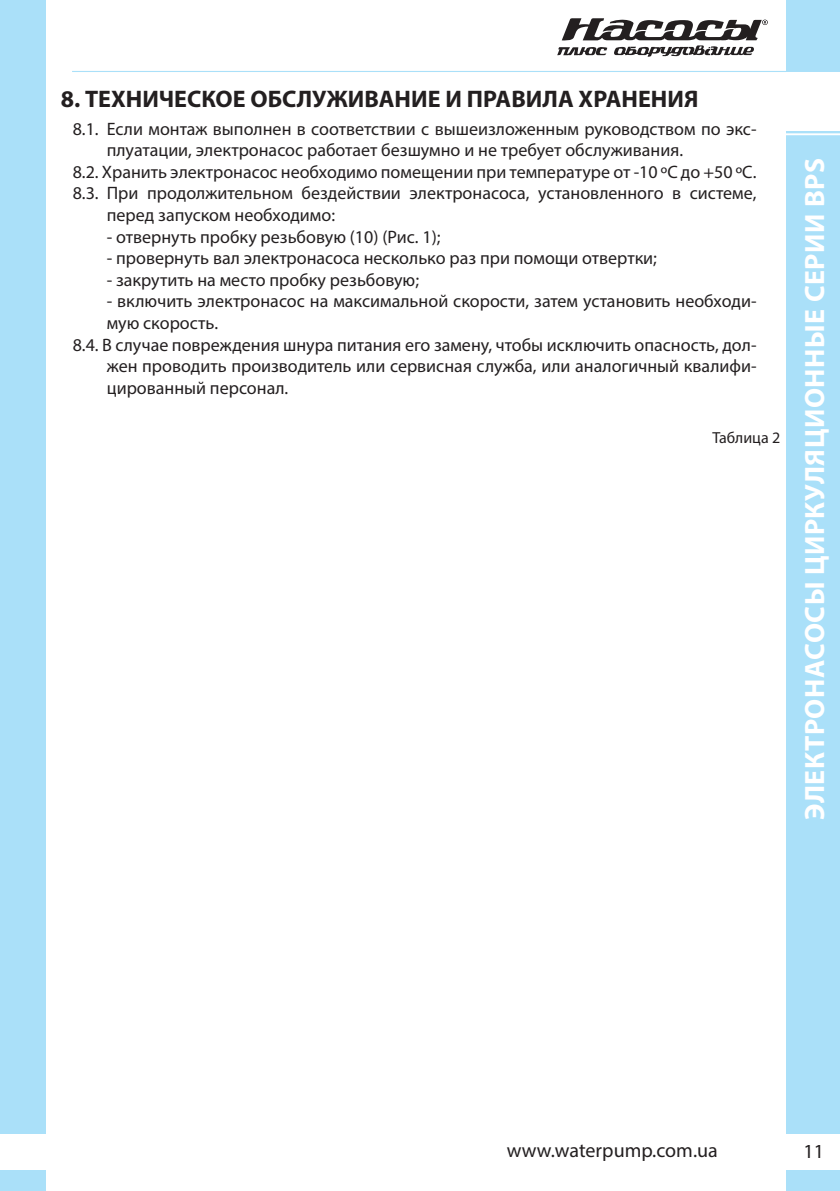
<style>
.page{position:relative;width:840px;height:1191px;background:#fff}
.page>*{position:absolute;margin:0;border:0;box-sizing:border-box;transform-origin:0 0}
.t1{font:700 28px "Myriad Pro";letter-spacing:.02em;color:#fff}
.Заголовок{font:700 24px "Myriad Pro";color:#231f20}
.t2{font:20px "Myriad Pro";color:#231f20}
.Список_цифр{font:18px/21.6px "Myriad Pro";color:#231f20}
.табл_подп{font:16px "Myriad Pro";color:#231f20}
</style>
<div class="page">
<div style="left:0;top:0;width:45px;height:1191px;background:#aae0f9"></div>
<div style="left:785px;top:0;width:54px;height:1191px;background:#aae0f9"></div>
<div style="left:0;top:1134px;width:839px;height:35px;background:#fff"></div>
<div style="left:558px;top:72px;width:281px;height:59px;background:#fff"></div>
<hr style="left:784px;top:133px;width:55px;height:2px;background:#fff">
<hr style="left:72px;top:71px;width:713px;height:1px;background:#aae0f9">
<svg style="left:557px;top:18px;width:210px;height:39px"></svg>
<p class="Заголовок" style="left:61px;top:84px;width:639px">8. ТЕХНИЧЕСКОЕ ОБСЛУЖИВАНИЕ И ПРАВИЛА ХРАНЕНИЯ</p>
<p class="Список_цифр" style="left:107px;top:117px;width:651px;text-indent:-34px">8.1. Если монтаж выполнен в соответствии с вышеизложенным руководством по экс&shy;плуатации, электронасос работает безшумно и не требует обслуживания.</p>
<p class="Список_цифр" style="left:73px;top:161px;width:684px">8.2. Хранить электронасос необходимо помещении при температуре от -10 ºС до +50 ºС.</p>
<p class="Список_цифр" style="left:107px;top:182px;width:651px;text-indent:-34px">8.3. При продолжительном бездействии электронасоса, установленного в системе, перед запуском необходимо:</p>
<p class="Список_цифр" style="left:107px;top:225px;width:335px">- отвернуть пробку резьбовую (10) (Рис. 1);</p>
<p class="Список_цифр" style="left:107px;top:247px;width:551px">- провернуть вал электронасоса несколько раз при помощи отвертки;</p>
<p class="Список_цифр" style="left:107px;top:269px;width:313px">- закрутить на место пробку резьбовую;</p>
<p class="Список_цифр" style="left:107px;top:290px;width:651px">- включить электронасос на максимальной скорости, затем установить необходи&shy;мую скорость.</p>
<p class="Список_цифр" style="left:107px;top:333px;width:651px;text-align:justify;text-indent:-34px">8.4. В случае повреждения шнура питания его замену, чтобы исключить опасность, дол&shy;жен проводить производитель или сервисная служба, или аналогичный квалифи&shy;цированный персонал.</p>
<p class="табл_подп" style="left:712px;top:427px;width:69px">Таблица 2</p>
<h1 class="t1" style="left:796px;top:820px;width:663px;rotate:-90deg">ЭЛЕКТРОНАСОСЫ ЦИРКУЛЯЦИОННЫЕ CЕРИИ BPS</h1>
<p class="t2" style="left:506px;top:1137px;width:212px">www.waterpump.com.ua</p>
<p class="t2" style="left:803px;top:1138px;width:22px">11</p>
</div>
